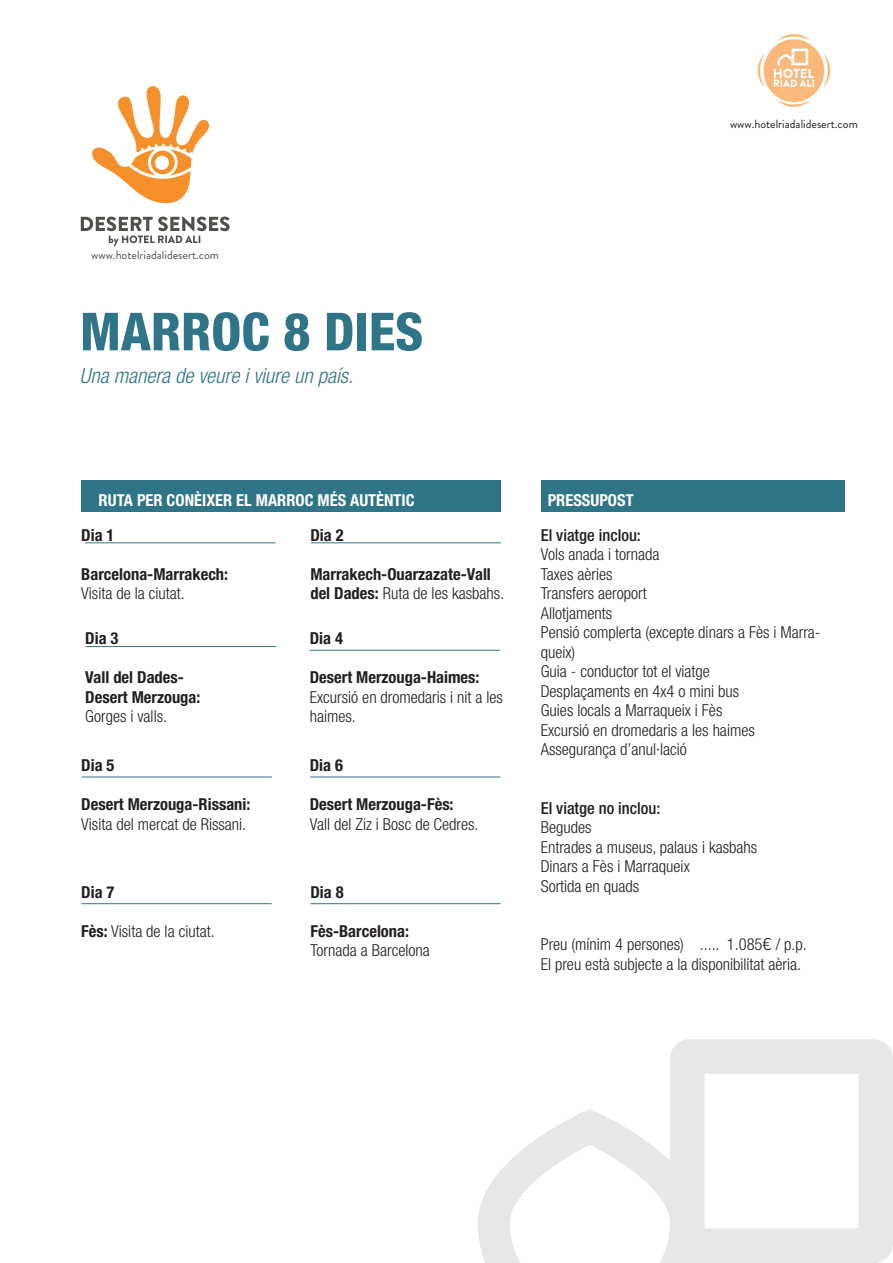
<style>
.page{position:relative;width:893px;height:1263px;background:#fff}
.page>*{position:absolute;margin:0;border:0;box-sizing:border-box;transform-origin:0 0}
.t1{font:800 condensed 52.5px "Helvetica Neue";color:#307487}
.t2{font:italic 300 condensed 21px "Helvetica Neue";color:#307487}
.t3{font:300 condensed 16.5px/19.5px "Helvetica Neue";color:#231f20}
.t4{font:700 condensed 16.5px/19.5px "Helvetica Neue";color:#231f20}
.t5{font:700 condensed 16.5px "Helvetica Neue";color:#fff}
.t6{font:500 condensed 16.5px "Helvetica Neue";color:#231f20}
.t7{font:12px "Brandon Grotesque";color:#504f4b}
.t8{font:12px "Brandon Grotesque";color:#231f20}
.s1{font-weight:700}
.s2{font-weight:300}
.s3{font-family:"Chevin Pro";font-stretch:normal}
</style>
<div class="page">
<hr style="left:311px;top:542px;width:190px;height:1px;background:#307487">
<hr style="left:86px;top:646px;width:190px;height:1px;background:#307487">
<hr style="left:85px;top:542px;width:190px;height:1px;background:#307487">
<hr style="left:310px;top:650px;width:190px;height:1px;background:#307487">
<hr style="left:81px;top:903px;width:191px;height:1px;background:#307487">
<hr style="left:310px;top:903px;width:191px;height:1px;background:#307487">
<hr style="left:82px;top:777px;width:190px;height:1px;background:#307487">
<hr style="left:310px;top:777px;width:190px;height:1px;background:#307487">
<svg style="left:478px;top:1039px;width:415px;height:224px"></svg>
<div style="left:81px;top:480px;width:420px;height:32px;background:#307487"></div>
<div style="left:541px;top:480px;width:303px;height:32px;background:#307487"></div>
<svg style="left:92px;top:86px;width:118px;height:118px"></svg>
<svg style="left:81px;top:217px;width:149px;height:29px"></svg>
<svg style="left:757px;top:34px;width:74px;height:73px"></svg>
<p class="t7" style="left:91px;top:246px;width:129px">www.hotelriadalidesert.com</p>
<p class="t1" style="left:80px;top:299px;width:345px">MARROC 8 DIES</p>
<p class="t2" style="left:80px;top:363px;width:275px">Una manera de veure i viure un país.</p>
<p class="t5" style="left:99px;top:490px;width:317px">RUTA PER CONÈIXER EL MARROC MÉS AUTÈNTIC</p>
<p class="t5" style="left:548px;top:490px;width:87px">PRESSUPOST</p>
<p class="t8" style="left:730px;top:115px;width:129px">www.hotelriadalidesert.com</p>
<p class="t4" style="left:81px;top:525px;width:35px">Dia 1</p>
<p class="t4" style="left:81px;top:564px;width:148px">Barcelona-Marrakech:</p>
<p class="t3" style="left:81px;top:583px;width:105px">Visita de la ciutat.</p>
<p class="t4" style="left:85px;top:628px;width:35px">Dia 3</p>
<p class="t4" style="left:85px;top:667px;width:100px">Vall del Dades-</p>
<p class="t4" style="left:85px;top:687px;width:117px">Desert Merzouga:</p>
<p class="t3" style="left:85px;top:707px;width:83px">Gorges i valls.</p>
<p class="t4" style="left:81px;top:755px;width:35px">Dia 5</p>
<p class="t4" style="left:81px;top:794px;width:171px">Desert Merzouga-Rissani:</p>
<p class="t3" style="left:81px;top:814px;width:166px">Visita del mercat de Rissani.</p>
<p class="t4" style="left:81px;top:882px;width:35px">Dia 7</p>
<p class="t3" style="left:81px;top:921px;width:135px"><span class="s1">Fès:</span> Visita de la ciutat.</p>
<p class="t4" style="left:310px;top:525px;width:35px">Dia 2</p>
<p class="t4" style="left:310px;top:564px;width:195px">Marrakech-Ouarzazate-Vall del Dades: <span class="s2">Ruta de les kasbahs.</span></p>
<p class="t4" style="left:310px;top:628px;width:35px">Dia 4</p>
<p class="t4" style="left:310px;top:667px;width:171px">Desert Merzouga-Haimes:</p>
<p class="t3" style="left:310px;top:687px;width:195px">Excursió en dromedaris i nit a les haimes.</p>
<p class="t4" style="left:310px;top:755px;width:35px">Dia 6</p>
<p class="t4" style="left:310px;top:794px;width:145px">Desert Merzouga-Fès:</p>
<p class="t3" style="left:310px;top:814px;width:170px">Vall del Ziz i Bosc de Cedres.</p>
<p class="t4" style="left:310px;top:882px;width:35px">Dia 8</p>
<p class="t4" style="left:310px;top:921px;width:100px">Fès-Barcelona:</p>
<p class="t3" style="left:310px;top:940px;width:121px">Tornada a Barcelona</p>
<p class="t6" style="left:541px;top:525px;width:102px">El viatge inclou:</p>
<p class="t3" style="left:541px;top:544px;width:120px">Vols anada i tornada</p>
<p class="t3" style="left:541px;top:564px;width:73px">Taxes aèries</p>
<p class="t3" style="left:541px;top:583px;width:108px">Transfers aeroport</p>
<p class="t3" style="left:541px;top:603px;width:73px">Allotjaments</p>
<p class="t3" style="left:541px;top:622px;width:281px">Pensió complerta (excepte dinars a Fès i Marra&shy;queix)</p>
<p class="t3" style="left:541px;top:661px;width:171px">Guia - conductor tot el viatge</p>
<p class="t3" style="left:541px;top:681px;width:200px">Desplaçaments en 4x4 o mini bus</p>
<p class="t3" style="left:541px;top:700px;width:183px">Guies locals a Marraqueix i Fès</p>
<p class="t3" style="left:541px;top:720px;width:216px">Excursió en dromedaris a les haimes</p>
<p class="t3" style="left:541px;top:739px;width:148px">Assegurança d’anul·lació</p>
<p class="t6" style="left:541px;top:798px;width:121px">El viatge no inclou:</p>
<p class="t3" style="left:541px;top:817px;width:52px">Begudes</p>
<p class="t3" style="left:541px;top:837px;width:218px">Entrades a museus, palaus i kasbahs</p>
<p class="t3" style="left:541px;top:856px;width:151px">Dinars a Fès i Marraqueix</p>
<p class="t3" style="left:541px;top:876px;width:100px">Sortida en quads</p>
<p class="t3" style="left:541px;top:934px;width:268px">Preu (mínim 4 persones) ..... 1.085<span class="s3">€</span> / p.p.</p>
<p class="t3" style="left:541px;top:954px;width:262px">El preu està subjecte a la disponibilitat aèria.</p>
</div>
